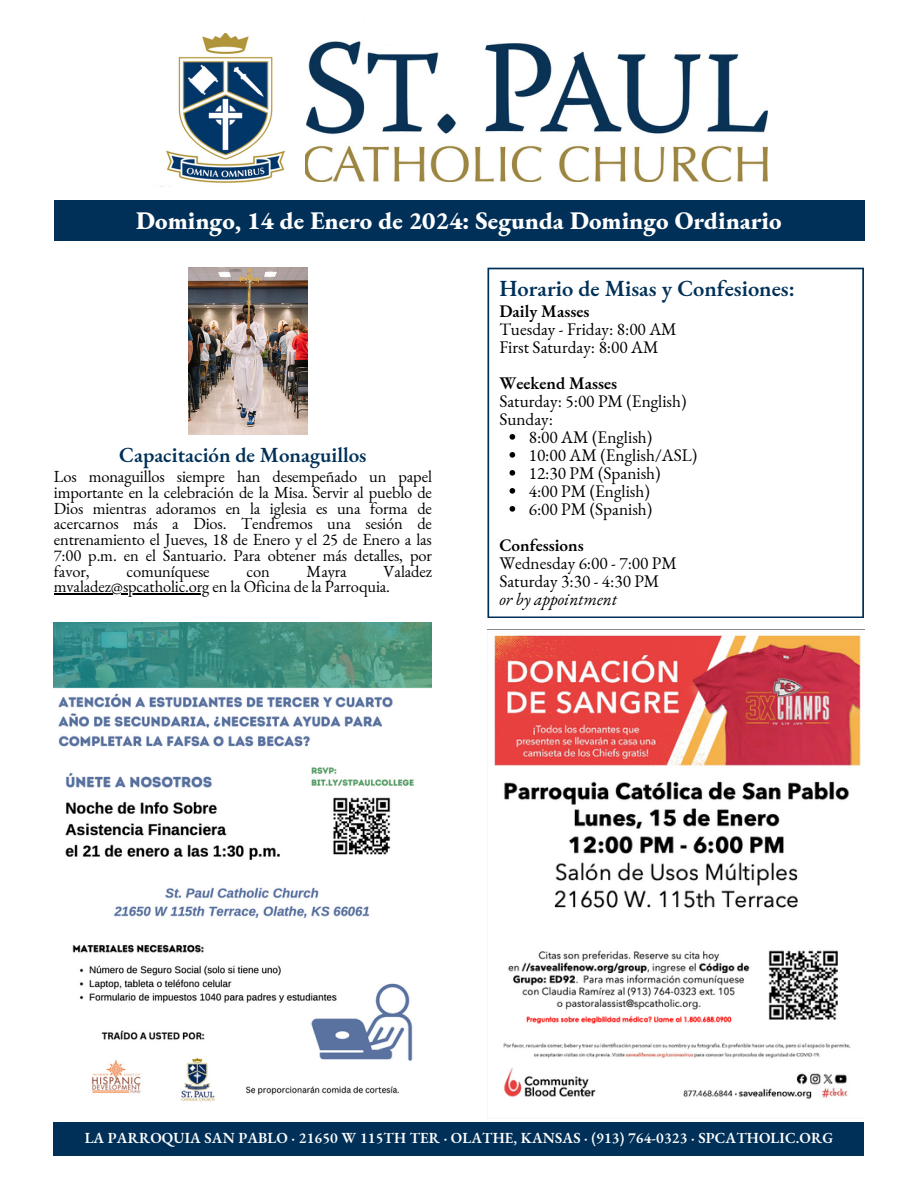
<style>
.page{position:relative;width:918px;height:1188px;background:#fff}
.page>*{position:absolute;margin:0;border:0;box-sizing:border-box;transform-origin:0 0}
.t1{font:800 24.75px "EB Garamond";color:#fff}
.t2{font:600 22.5px "EB Garamond";color:#003058}
.t3{font:600 21px "EB Garamond";color:#003058}
.t4{font:17.25px "EB Garamond";color:#000}
.t5{font:600 17.25px "EB Garamond";color:#000}
.t6{font:italic 17.25px "EB Garamond";color:#000}
.t7{font:16.5px/15.8px "EB Garamond";letter-spacing:-.01em;color:#000;text-align:justify}
.t8{font:600 15px "EB Garamond";letter-spacing:.01em;color:#fff}
</style>
<div class="page">
<div style="left:54px;top:1123px;width:810px;height:33px;background:#003058"></div>
<img style="left:305px;top:41px;width:462px;height:141px">
<img style="left:160px;top:34px;width:125px;height:153px">
<div style="left:365px;top:5px;width:94px;height:39px;background:#fff"></div>
<div style="left:54px;top:201px;width:810px;height:40px;background:#003058"></div>
<svg style="left:487px;top:268px;width:377px;height:350px"></svg>
<img style="left:487px;top:629px;width:377px;height:490px">
<img style="left:54px;top:623px;width:378px;height:478px">
<img style="left:188px;top:268px;width:119px;height:166px">
<svg style="left:510px;top:434px;width:5px;height:6px"></svg>
<svg style="left:510px;top:452px;width:5px;height:6px"></svg>
<svg style="left:510px;top:470px;width:5px;height:6px"></svg>
<svg style="left:510px;top:488px;width:5px;height:6px"></svg>
<svg style="left:510px;top:506px;width:5px;height:6px"></svg>
<hr style="left:54px;top:593px;width:155px;height:2px;background:#000">
<p class="t1" style="left:136px;top:204px;width:647px">Domingo, 14 de Enero de 2024: Segunda Domingo Ordinario</p>
<p class="t3" style="left:119px;top:441px;width:249px">Capacitación de Monaguillos</p>
<p class="t7" style="left:54px;top:468px;width:380px">Los monaguillos siempre han desempeñado un papel importante en la celebración de la Misa. Servir al pueblo de Dios mientras adoramos en la iglesia es una forma de acercarnos más a Dios. Tendremos una sesión de entrenamiento el Jueves, 18 de Enero y el 25 de Enero a las 7:00 p.m. en el Santuario. Para obtener más detalles, por favor,</p>
<p class="t7" style="left:54px;top:563px;width:380px;text-indent:330px">Valadez mvaladez@spcatholic.org en la Oficina de la Parroquia.</p>
<p class="t7" style="left:127px;top:563px;width:85px">comuníquese</p>
<p class="t7" style="left:247px;top:563px;width:25px">con</p>
<p class="t7" style="left:307px;top:563px;width:42px">Mayra</p>
<p class="t2" style="left:499px;top:273px;width:297px">Horario de Misas y Confesiones:</p>
<p class="t5" style="left:499px;top:300px;width:91px">Daily Masses</p>
<p class="t4" style="left:499px;top:318px;width:179px">Tuesday - Friday: 8:00 AM</p>
<p class="t4" style="left:499px;top:336px;width:161px">First Saturday: 8:00 AM</p>
<p class="t5" style="left:499px;top:372px;width:119px">Weekend Masses</p>
<p class="t4" style="left:499px;top:390px;width:189px">Saturday: 5:00 PM (English)</p>
<p class="t4" style="left:499px;top:408px;width:55px">Sunday:</p>
<p class="t4" style="left:529px;top:426px;width:125px">8:00 AM (English)</p>
<p class="t4" style="left:529px;top:444px;width:170px">10:00 AM (English/ASL)</p>
<p class="t4" style="left:529px;top:462px;width:133px">12:30 PM (Spanish)</p>
<p class="t4" style="left:529px;top:480px;width:123px">4:00 PM (English)</p>
<p class="t4" style="left:529px;top:498px;width:125px">6:00 PM (Spanish)</p>
<p class="t5" style="left:499px;top:534px;width:86px">Confessions</p>
<p class="t4" style="left:499px;top:552px;width:179px">Wednesday 6:00 - 7:00 PM</p>
<p class="t4" style="left:499px;top:570px;width:162px">Saturday 3:30 - 4:30 PM</p>
<p class="t6" style="left:499px;top:588px;width:119px">or by appointment</p>
<p class="t8" style="left:85px;top:1127px;width:750px">LA PARROQUIA SAN PABLO · 21650 W 115TH TER · OLATHE, KANSAS · (913) 764-0323 · SPCATHOLIC.ORG</p>
</div>
